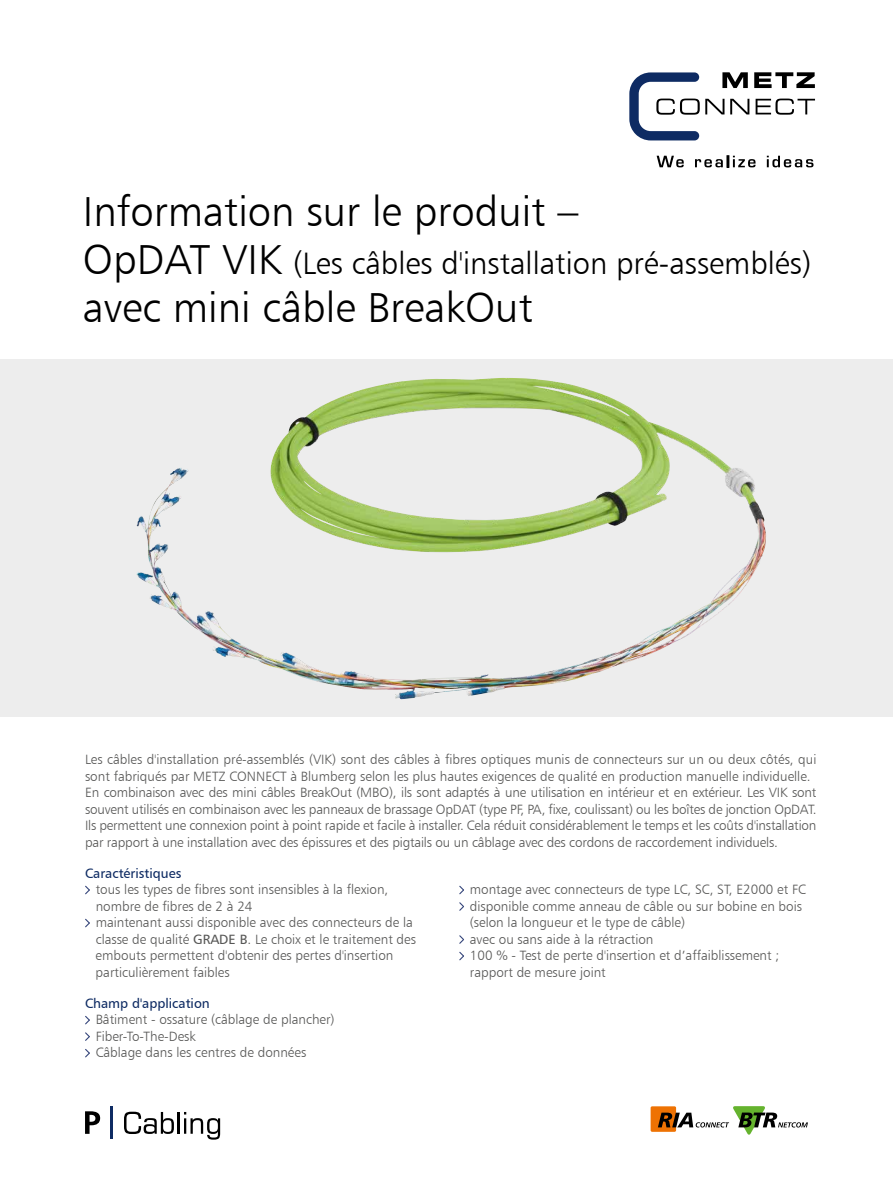
<style>
.page{position:relative;width:893px;height:1187px;background:#fff}
.page>*{position:absolute;margin:0;border:0;box-sizing:border-box;transform-origin:0 0}
.t1{font:42px "Humanist 777 BT Light B";color:#000}
.t2{font:31.05px "Humanist 777 BT Light B";color:#000}
.t3{font:13.5px/16.5px "Humanist 777 BT Light B";color:#575756}
.t4{font:13.5px "Humanist 777 BT Roman B";color:#0e2b63}
.s1{font-size:42px}
.s2{font-family:"Humanist 777 BT Roman B"}
</style>
<div class="page">
<div style="left:0;top:359px;width:893px;height:358px;background:#ededed"></div>
<svg style="left:85px;top:885px;width:5px;height:10px"></svg>
<svg style="left:85px;top:918px;width:5px;height:10px"></svg>
<svg style="left:459px;top:885px;width:5px;height:10px"></svg>
<svg style="left:459px;top:902px;width:5px;height:9px"></svg>
<svg style="left:459px;top:935px;width:5px;height:9px"></svg>
<svg style="left:459px;top:951px;width:5px;height:10px"></svg>
<svg style="left:85px;top:1015px;width:5px;height:10px"></svg>
<svg style="left:85px;top:1032px;width:5px;height:9px"></svg>
<svg style="left:85px;top:1049px;width:5px;height:9px"></svg>
<img style="left:270px;top:378px;width:488px;height:301px">
<svg style="left:657px;top:156px;width:27px;height:11px"></svg>
<svg style="left:767px;top:156px;width:46px;height:11px"></svg>
<svg style="left:629px;top:72px;width:186px;height:68px"></svg>
<svg style="left:695px;top:156px;width:61px;height:11px"></svg>
<svg style="left:85px;top:1111px;width:15px;height:22px"></svg>
<svg style="left:124px;top:1111px;width:50px;height:22px"></svg>
<hr style="left:178px;top:1111px;width:2px;height:22px;background:#000">
<svg style="left:184px;top:1112px;width:36px;height:27px"></svg>
<hr style="left:110px;top:1106px;width:3px;height:32px;background:#0e2b63">
<div style="left:651px;top:1106px;width:25px;height:25px;background:#ee7203;border-radius:2px"></div>
<svg style="left:658px;top:1106px;width:150px;height:28px"></svg>
<h1 class="t1" style="left:83px;top:186px;width:497px">Information sur le produit –</h1>
<h2 class="t2" style="left:83px;top:244px;width:730px"><span class="s1">OpDAT VIK</span> (Les câbles d'installation pré-assemblés)</h2>
<h1 class="t1" style="left:83px;top:282px;width:451px">avec mini câble BreakOut</h1>
<p class="t3" style="left:85px;top:750px;width:733px">Les câbles d'installation pré-assemblés (VIK) sont des câbles à fibres optiques munis de connecteurs sur un ou deux côtés, qui sont fabriqués par METZ CONNECT à Blumberg selon les plus hautes exigences de qualité en production manuelle individuelle.<br>En combinaison avec des mini câbles BreakOut (MBO), ils sont adaptés à une utilisation en intérieur et en extérieur. Les VIK sont souvent utilisés en combinaison avec les panneaux de brassage OpDAT (type PF, PA, fixe, coulissant) ou les boîtes de jonction OpDAT.<br>Ils permettent une connexion point à point rapide et facile à installer. Cela réduit considérablement le temps et les coûts d'installation par rapport à une installation avec des épissures et des pigtails ou un câblage avec des cordons de raccordement individuels.</p>
<p class="t4" style="left:85px;top:864px;width:98px">Caractéristiques</p>
<p class="t3" style="left:96px;top:881px;width:322px">tous les types de fibres sont insensibles à la flexion, nombre de fibres de 2 à 24<br>maintenant aussi disponible avec des connecteurs de la classe de qualité <span class="s2">GRADE B</span>. Le choix et le traitement des embouts permettent d'obtenir des pertes d'insertion particulièrement faibles</p>
<p class="t3" style="left:470px;top:881px;width:338px">montage avec connecteurs de type LC, SC, ST, E2000 et FC disponible comme anneau de câble ou sur bobine en bois (selon la longueur et le type de câble)<br>avec ou sans aide à la rétraction<br>100 % - Test de perte d'insertion et d’affaiblissement ; rapport de mesure joint</p>
<p class="t4" style="left:85px;top:994px;width:126px">Champ d'application</p>
<p class="t3" style="left:96px;top:1011px;width:240px">Bâtiment - ossature (câblage de plancher)<br>Fiber-To-The-Desk<br>Câblage dans les centres de données</p>
</div>
